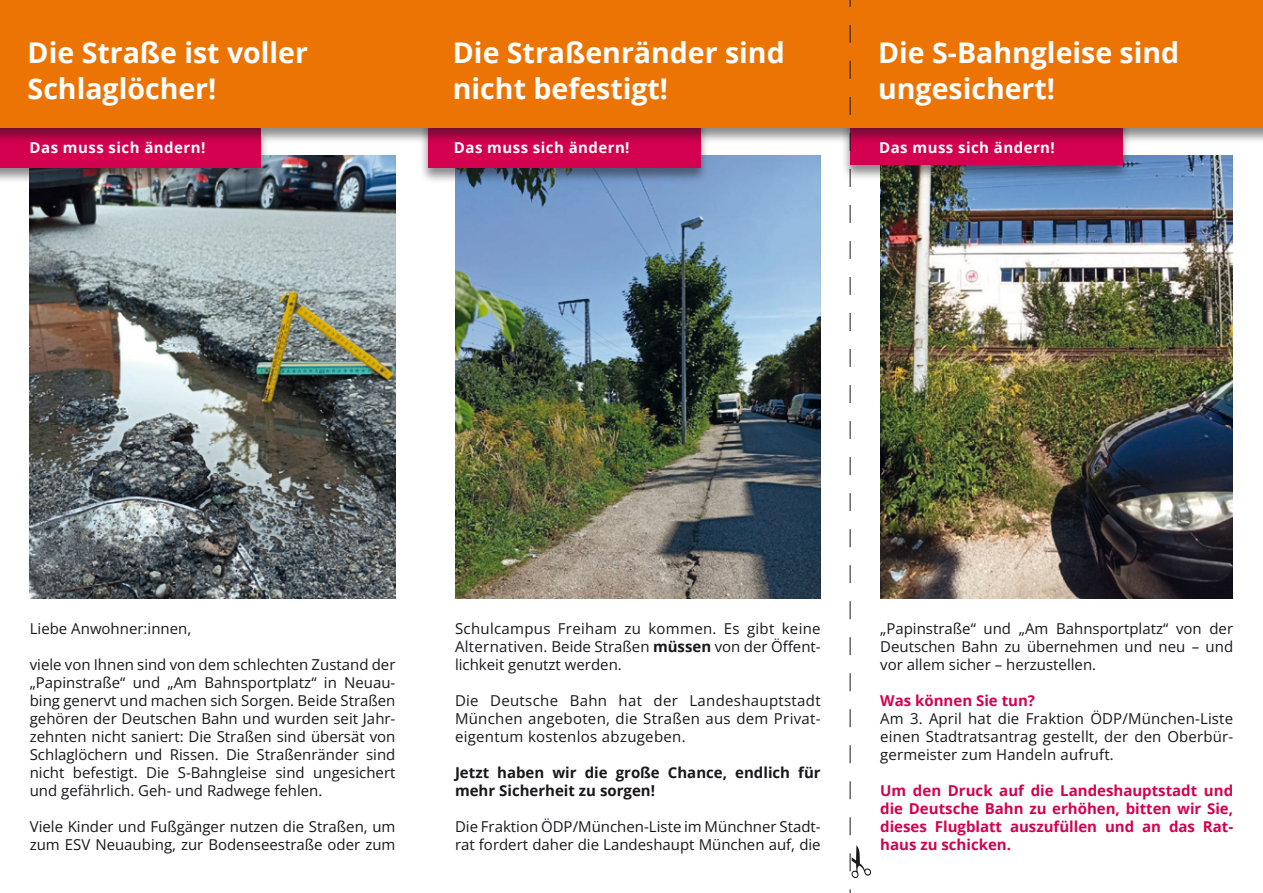
<style>
.page{position:relative;width:1263px;height:893px;background:#fff}
.page>*{position:absolute;margin:0;border:0;box-sizing:border-box;transform-origin:0 0}
.t1{font:700 28.5px/36px "Open Sans";color:#fff}
.t2{font:15px/18px "Open Sans";color:#1a171c;text-align:justify}
.t3{font:700 15px/18px "Open Sans";color:#d40050;text-align:justify}
.t4{font:700 15px/18px "Open Sans";color:#1a171c}
.t5{font:700 15px "Open Sans";letter-spacing:.03em;color:#fff}
.s1{font-weight:700}
</style>
<div class="page">
<img style="left:30px;top:155px;width:365px;height:444px">
<img style="left:455px;top:155px;width:366px;height:444px">
<img style="left:880px;top:155px;width:353px;height:444px">
<div style="left:0;top:126px;width:269px;height:58px;background:#1a171c;opacity:.5"></div>
<div style="left:0;top:128px;width:260px;height:40px;background:#d40050"></div>
<div style="left:419px;top:110px;width:290px;height:74px;background:#1a171c;opacity:.5"></div>
<div style="left:428px;top:112px;width:273px;height:56px;background:#d40050"></div>
<div style="left:841px;top:107px;width:290px;height:74px;background:#1a171c;opacity:.5"></div>
<div style="left:850px;top:108px;width:272px;height:57px;background:#d40050"></div>
<div style="left:0;top:0;width:1263px;height:143px;background:#1a171c;opacity:.5"></div>
<div style="left:0;top:0;width:1263px;height:128px;background:#ec7404"></div>
<svg style="left:850px;top:0;width:21px;height:893px"></svg>
<h1 class="t1" style="left:28px;top:34px;width:282px">Die Straße ist voller<br>Schlaglöcher!</h1>
<h1 class="t1" style="left:453px;top:34px;width:333px">Die Straßenränder sind nicht befestigt!</h1>
<h1 class="t1" style="left:878px;top:34px;width:303px">Die S-Bahngleise sind ungesichert!</h1>
<p class="t5" style="left:30px;top:137px;width:177px">Das muss sich ändern!</p>
<p class="t5" style="left:454px;top:137px;width:177px">Das muss sich ändern!</p>
<p class="t5" style="left:879px;top:137px;width:177px">Das muss sich ändern!</p>
<p class="t2" style="left:30px;top:619px;width:163px">Liebe Anwohner:innen,</p>
<p class="t2" style="left:30px;top:655px;width:367px">viele von Ihnen sind von dem schlechten Zustand der „Papinstraße“ und „Am Bahnsportplatz“ in Neuau&shy;bing genervt und machen sich Sorgen. Beide Straßen gehören der Deutschen Bahn und wurden seit Jahr&shy;zehnten nicht saniert: Die Straßen sind übersät von Schlaglöchern und Rissen. Die Straßenränder sind nicht befestigt. Die S-Bahngleise sind ungesichert und gefährlich. Geh- und Radwege fehlen.</p>
<p class="t2" style="left:30px;top:817px;width:367px">Viele Kinder und Fußgänger nutzen die Straßen, um zum ESV Neuaubing, zur Bodenseestraße oder zum</p>
<p class="t2" style="left:455px;top:619px;width:367px">Schulcampus Freiham zu kommen. Es gibt keine Alternativen. Beide Straßen <span class="s1">müssen</span> von der Öffent&shy;lichkeit genutzt werden.</p>
<p class="t2" style="left:455px;top:691px;width:367px">Die Deutsche Bahn hat der Landeshauptstadt München angeboten, die Straßen aus dem Privat&shy;eigentum kostenlos abzugeben.</p>
<p class="t4" style="left:455px;top:763px;width:367px">Jetzt haben wir die große Chance, endlich für mehr Sicherheit zu sorgen!</p>
<p class="t2" style="left:455px;top:817px;width:367px">Die Fraktion ÖDP/München-Liste im Münchner Stadt&shy;rat fordert daher die Landeshaupt München auf, die</p>
<p class="t2" style="left:880px;top:619px;width:354px">„Papinstraße“ und „Am Bahnsportplatz“ von der Deutschen Bahn zu übernehmen und neu – und vor allem sicher – herzustellen.</p>
<p class="t3" style="left:880px;top:691px;width:156px">Was können Sie tun?</p>
<p class="t2" style="left:880px;top:709px;width:354px">Am 3. April hat die Fraktion ÖDP/München-Liste einen Stadtratsantrag gestellt, der den Oberbür&shy;germeister zum Handeln aufruft.</p>
<p class="t3" style="left:880px;top:781px;width:354px">Um den Druck auf die Landeshauptstadt und die Deutsche Bahn zu erhöhen, bitten wir Sie, dieses Flugblatt auszufüllen und an das Rat&shy;haus zu schicken.</p>
</div>
